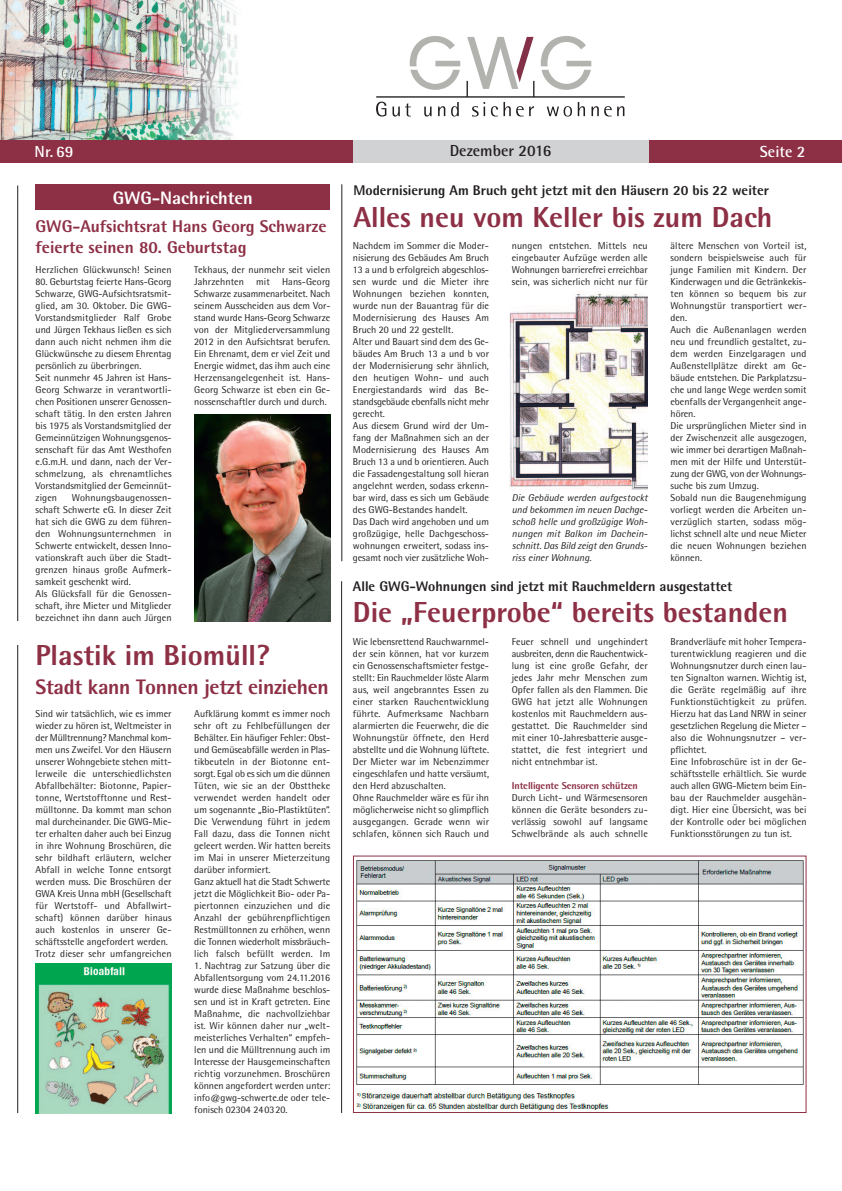
<style>
.page{position:relative;width:842px;height:1191px;background:#fff}
.page>*{position:absolute;margin:0;border:0;box-sizing:border-box;transform-origin:0 0}
.t1{font:800 29px "Rotis Semi Sans";color:#8d2f45}
.t2{font:800 21px "Rotis Semi Sans";letter-spacing:-.015em;color:#8d2f45}
.t3{font:800 18px "Rotis Semi Sans";color:#fff}
.t4{font:800 17px/20.4px "Rotis Semi Sans";color:#8d2f45}
.t5{font:700 16px "Rotis Semi Sans";color:#231f20}
.t6{font:700 16px "Rotis Semi Sans";color:#fff}
.t7{font:800 14px "Rotis Semi Sans";color:#231f20}
.t8{font:10px/12px "Rotis Semi Sans";color:#231f20}
.t9{font:italic 10px/12px "Rotis Semi Sans";color:#231f20}
.t10{font:800 10px "Rotis Semi Sans";letter-spacing:-.01em;color:#8d2f45}
</style>
<div class="page">
<img style="left:0;top:0;width:238px;height:140px">
<div style="left:0;top:140px;width:842px;height:23px;background:#8d2f45"></div>
<div style="left:353px;top:140px;width:295px;height:23px;background:#d1d2d4"></div>
<svg style="left:376px;top:36px;width:249px;height:80px"></svg>
<div style="left:35px;top:184px;width:295px;height:26px;background:#8d2f45"></div>
<hr style="left:17px;top:185px;width:1px;height:436px;background:#231f20">
<hr style="left:341px;top:184px;width:1px;height:377px;background:#231f20">
<hr style="left:341px;top:581px;width:1px;height:532px;background:#231f20">
<hr style="left:17px;top:645px;width:1px;height:468px;background:#231f20">
<img style="left:194px;top:414px;width:136px;height:207px">
<img style="left:356px;top:860px;width:448px;height:251px">
<div style="left:353px;top:855px;width:453px;height:258px;border:1px solid #8d2f45"></div>
<div style="left:510px;top:291px;width:140px;height:199px;background:linear-gradient(to bottom,#fff,#fff)"></div>
<img style="left:510px;top:291px;width:137px;height:199px">
<img style="left:35px;top:964px;width:137px;height:149px">
<h3 class="t6" style="left:35px;top:146px;width:40px">Nr. 69</h3>
<h3 class="t5" style="left:450px;top:145px;width:103px">Dezember 2016</h3>
<h3 class="t6" style="left:760px;top:146px;width:47px">Seite 2</h3>
<h3 class="t3" style="left:113px;top:191px;width:142px">GWG-Nachrichten</h3>
<h3 class="t4" style="left:36px;top:218px;width:292px">GWG-Aufsichtsrat Hans Georg Schwarze feierte seinen 80. Geburtstag</h3>
<p class="t8" style="left:36px;top:264px;width:137px">Herzlichen Glückwunsch! Seinen</p>
<p class="t8" style="left:36px;top:276px;width:138px">80. Geburtstag feierte Hans-Georg<br>Schwarze, GWG-Aufsichtsratsmit&shy;glied, am 30. Oktober. Die GWG-<br>Vorstandsmitglieder Ralf Grobe und Jürgen Tekhaus ließen es sich dann auch nicht nehmen ihm die<br>Glückwünsche zu diesem Ehrentag persönlich zu überbringen.<br>Seit nunmehr 45 Jahren ist Hans-<br>Georg Schwarze in verantwortli&shy;chen Positionen unserer Genossen&shy;schaft tätig. In den ersten Jahren bis 1975 als Vorstandsmitglied der<br>Gemeinnützigen Wohnungsgenos&shy;senschaft für das Amt Westhofen e.G.m.H. und dann, nach der Ver&shy;schmelzung, als ehrenamtliches<br>Vorstandsmitglied der Gemeinnüt&shy;zigen</p>
<h3 class="t7" style="left:353px;top:185px;width:417px">Modernisierung Am Bruch geht jetzt mit den Häusern 20 bis 22 weiter</h3>
<h1 class="t1" style="left:353px;top:206px;width:420px">Alles neu vom Keller bis zum Dach</h1>
<p class="t8" style="left:353px;top:240px;width:138px">Nachdem im Sommer die Moder&shy;nisierung des Gebäudes Am Bruch<br>13 a und b erfolgreich abgeschlos&shy;sen wurde und die Mieter ihre<br>Wohnungen beziehen konnten, wurde nun der Bauantrag für die<br>Modernisierung des Hauses Am<br>Bruch 20 und 22 gestellt.<br>Alter und Bauart sind dem des Ge&shy;bäudes Am Bruch 13 a und b vor der Modernisierung sehr ähnlich, den heutigen Wohn- und auch<br>Energiestandards wird das Be&shy;standsgebäude ebenfalls nicht mehr gerecht.<br>Aus diesem Grund wird der Um&shy;fang der Maßnahmen sich an der<br>Modernisierung des Hauses Am<br>Bruch 13 a und b orientieren. Auch die Fassadengestaltung soll hieran angelehnt werden, sodass erkenn&shy;bar wird, dass es sich um Gebäude des GWG-Bestandes handelt.<br>Das Dach wird angehoben und um großzügige, helle Dachgeschoss&shy;wohnungen erweitert, sodass ins&shy;gesamt noch vier zusätzliche Woh-</p>
<p class="t8" style="left:512px;top:240px;width:138px;text-align:justify">nungen entstehen. Mittels neu eingebauter Aufzüge werden alle Wohnungen barrierefrei erreichbar sein, was sicherlich nicht nur für</p>
<p class="t8" style="left:670px;top:240px;width:138px">ältere Menschen von Vorteil ist, sondern beispielsweise auch für junge Familien mit Kindern. Der<br>Kinderwagen und die Getränkekis&shy;ten können so bequem bis zur<br>Wohnungstür transportiert wer&shy;den.<br>Auch die Außenanlagen werden neu und freundlich gestaltet, zu&shy;dem werden Einzelgaragen und<br>Außenstellplätze direkt am Ge&shy;bäude entstehen. Die Parkplatzsu&shy;che und lange Wege werden somit ebenfalls der Vergangenheit ange&shy;hören.<br>Die ursprünglichen Mieter sind in der Zwischenzeit alle ausgezogen, wie immer bei derartigen Maßnah&shy;men mit der Hilfe und Unterstüt&shy;zung der GWG, von der Wohnungs&shy;suche bis zum Umzug.<br>Sobald nun die Baugenehmigung vorliegt werden die Arbeiten un&shy;verzüglich starten, sodass mög&shy;lichst schnell alte und neue Mieter die neuen Wohnungen beziehen können.</p>
<p class="t8" style="left:194px;top:264px;width:138px;text-align:justify">Tekhaus, der nunmehr seit vielen Jahrzehnten mit Hans-Georg Schwarze zusammenarbeitet. Nach seinem Ausscheiden aus dem Vor&shy;stand wurde Hans-Georg Schwarze von der Mitgliederversammlung 2012 in den Aufsichtsrat berufen.<br>Ein Ehrenamt, dem er viel Zeit und Energie widmet, das ihm auch eine Herzensangelegenheit ist. Hans-Georg Schwarze ist eben ein Ge&shy;nossenschaftler durch und durch.</p>
<p class="t9" style="left:512px;top:492px;width:137px">Die Gebäude werden aufgestockt und bekommen im neuen Dachge&shy;schoß helle und großzügige Woh&shy;nungen mit Balkon im Dachein&shy;schnitt. Das Bild zeigt den Grunds&shy;riss einer Wohnung.</p>
<p class="t8" style="left:36px;top:492px;width:137px;text-indent:36px">Wohnungsbaugenossen&shy;schaft Schwerte eG. In dieser Zeit hat sich die GWG zu dem führen&shy;den Wohnungsunternehmen in<br>Schwerte entwickelt, dessen Inno&shy;vationskraft auch über die Stadt&shy;grenzen hinaus große Aufmerk&shy;samkeit geschenkt wird.<br>Als Glücksfall für die Genossen&shy;schaft, ihre Mieter und Mitglieder bezeichnet ihn dann auch Jürgen</p>
<h3 class="t7" style="left:353px;top:581px;width:381px">Alle GWG-Wohnungen sind jetzt mit Rauchmeldern ausgestattet</h3>
<h1 class="t1" style="left:353px;top:602px;width:437px">Die „Feuerprobe“ bereits bestanden</h1>
<h1 class="t1" style="left:36px;top:645px;width:236px">Plastik im Biomüll?</h1>
<h2 class="t2" style="left:36px;top:680px;width:295px">Stadt kann Tonnen jetzt einziehen</h2>
<p class="t8" style="left:36px;top:708px;width:137px">Sind wir tatsächlich, wie es immer wieder zu hören ist, Weltmeister in der Mülltrennung? Manchmal kom&shy;men uns Zweifel. Vor den Häusern unserer Wohngebiete stehen mitt&shy;lerweile die unterschiedlichsten Abfallbehälter: Biotonne, Papier&shy;tonne, Wertstofftonne und Rest&shy;mülltonne. Da kommt man schon mal durcheinander. Die GWG-Mie&shy;ter erhalten daher auch bei Einzug in ihre Wohnung Broschüren, die sehr bildhaft erläutern, welcher Abfall in welche Tonne entsorgt werden muss. Die Broschüren der GWA Kreis Unna mbH (Gesellschaft für Wertstoff- und Abfallwirt&shy;schaft) können darüber hinaus auch kostenlos in unserer Ge&shy;schäftsstelle angefordert werden.<br>Trotz dieser sehr umfangreichen</p>
<p class="t8" style="left:194px;top:708px;width:137px">Aufklärung kommt es immer noch sehr oft zu Fehlbefüllungen der<br>Behälter. Ein häufiger Fehler: Obst&shy;und Gemüseabfälle werden in Plas&shy;tikbeuteln in der Biotonne ent&shy;sorgt. Egal ob es sich um die dünnen<br>Tüten, wie sie an der Obsttheke verwendet werden handelt oder um sogenannte „Bio-Plastiktüten“.<br>Die Verwendung führt in jedem<br>Fall dazu, dass die Tonnen nicht geleert werden. Wir hatten bereits im Mai in unserer Mieterzeitung darüber informiert.<br>Ganz aktuell hat die Stadt Schwerte jetzt die Möglichkeit Bio- oder Pa&shy;piertonnen einzuziehen und die<br>Anzahl der gebührenpflichtigen<br>Restmülltonnen zu erhöhen, wenn die Tonnen wiederholt missbräuch&shy;lich falsch befüllt werden. Im</p>
<p class="t8" style="left:194px;top:960px;width:138px;text-align:justify">1. Nachtrag zur Satzung über die Abfallentsorgung vom 24.11.2016 wurde diese Maßnahme beschlos&shy;sen und ist in Kraft getreten. Eine Maßnahme, die nachvollziehbar ist. Wir können daher nur „welt&shy;meisterliches Verhalten“ empfeh&shy;len und die Mülltrennung auch im Interesse der Hausgemeinschaften richtig vorzunehmen. Broschüren können angefordert werden unter: info@gwg-schwerte.de oder tele&shy;fonisch 02304 240320.</p>
<p class="t8" style="left:353px;top:636px;width:138px">Wie lebensrettend Rauchwarnmel&shy;der sein können, hat vor kurzem ein Genossenschaftsmieter festge&shy;stellt: Ein Rauchmelder löste Alarm aus, weil angebranntes Essen zu einer starken Rauchentwicklung führte. Aufmerksame Nachbarn alarmierten die Feuerwehr, die die<br>Wohnungstür öffnete, den Herd abstellte und die Wohnung lüftete.<br>Der Mieter war im Nebenzimmer eingeschlafen und hatte versäumt, den Herd abzuschalten.<br>Ohne Rauchmelder wäre es für ihn möglicherweise nicht so glimpflich ausgegangen. Gerade wenn wir schlafen, können sich Rauch und</p>
<p class="t8" style="left:512px;top:636px;width:138px;text-align:justify">Feuer schnell und ungehindert ausbreiten, denn die Rauchentwick&shy;lung ist eine große Gefahr, der jedes Jahr mehr Menschen zum Opfer fallen als den Flammen. Die GWG hat jetzt alle Wohnungen kostenlos mit Rauchmeldern aus&shy;gestattet. Die Rauchmelder sind mit einer 10-Jahresbatterie ausge&shy;stattet, die fest integriert und nicht entnehmbar ist.</p>
<p class="t10" style="left:512px;top:782px;width:128px">Intelligente Sensoren schützen</p>
<p class="t8" style="left:512px;top:792px;width:138px;text-align:justify">Durch Licht- und Wärmesensoren können die Geräte besonders zu&shy;verlässig sowohl auf langsame Schwelbrände als auch schnelle</p>
<p class="t8" style="left:670px;top:636px;width:138px">Brandverläufe mit hoher Tempera&shy;turentwicklung reagieren und die<br>Wohnungsnutzer durch einen lau&shy;ten Signalton warnen. Wichtig ist, die Geräte regelmäßig auf ihre<br>Funktionstüchtigkeit zu prüfen.<br>Hierzu hat das Land NRW in seiner gesetzlichen Regelung die Mieter – also die Wohnungsnutzer – ver&shy;pflichtet.<br>Eine Infobroschüre ist in der Ge&shy;schäftsstelle erhältlich. Sie wurde auch allen GWG-Mietern beim Ein&shy;bau der Rauchmelder ausgehän&shy;digt. Hier eine Übersicht, was bei der Kontrolle oder bei möglichen<br>Funktionsstörungen zu tun ist.</p>
</div>
